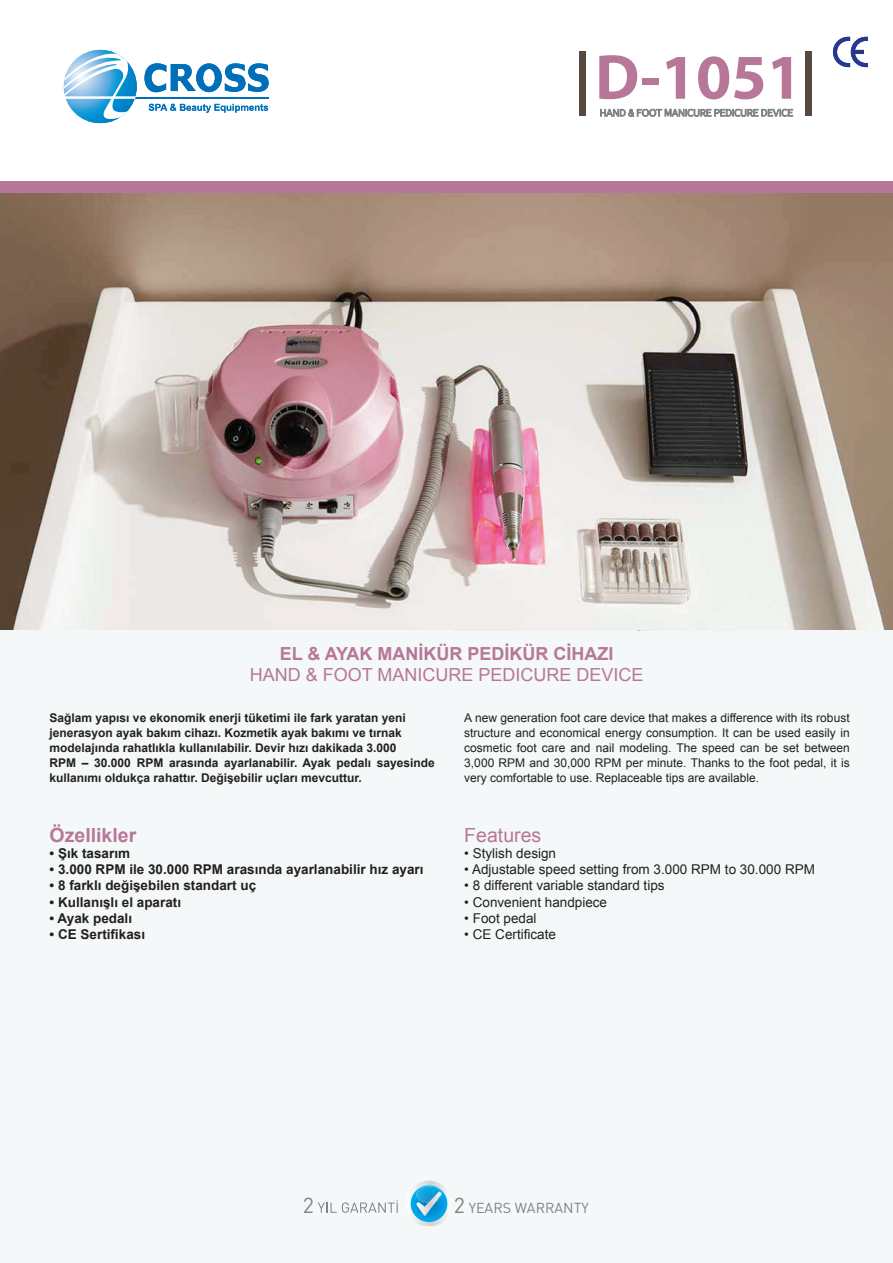
<style>
.page{position:relative;width:893px;height:1263px;background:#fff}
.page>*{position:absolute;margin:0;border:0;box-sizing:border-box;transform-origin:0 0}
.t1{font:21.45px "DIN Pro";color:#808285}
.t2{font:700 19.5px "Arial";color:#b77798}
.t3{font:19.5px "Arial";color:#b77798}
.t4{font:18px "Arial";color:#b77798}
.t5{font:700 18px "Arial";color:#b77798}
.t6{font:14.25px "DIN Pro";color:#808285}
.t7{font:700 13.5px "Arial";color:#231f20}
.t8{font:13.5px "Arial";color:#231f20}
.t9{font:12px/15px "Arial";color:#231f20;text-align:justify}
.t10{font:700 12px/15px "Arial";color:#231f20}
.s1{font-size:21.45px}
</style>
<div class="page">
<svg style="left:144px;top:63px;width:125px;height:30px"></svg>
<hr style="left:135px;top:97px;width:134px;height:1px;background:#006fba">
<svg style="left:64px;top:51px;width:72px;height:70px"></svg>
<svg style="left:149px;top:104px;width:119px;height:9px"></svg>
<svg style="left:833px;top:37px;width:35px;height:30px"></svg>
<div style="left:0;top:182px;width:893px;height:1081px;background:#f5f8f8"></div>
<img style="left:1px;top:193px;width:892px;height:436px">
<img style="left:0;top:193px;width:1px;height:436px">
<div style="left:0;top:182px;width:893px;height:11px;background:#b77798"></div>
<svg style="left:599px;top:55px;width:38px;height:44px"></svg>
<div style="left:642px;top:79px;width:17px;height:6px;background:#b77798"></div>
<svg style="left:666px;top:57px;width:19px;height:42px"></svg>
<svg style="left:698px;top:56px;width:65px;height:43px"></svg>
<svg style="left:772px;top:57px;width:19px;height:42px"></svg>
<div style="left:579px;top:51px;width:7px;height:65px;background:#594a41"></div>
<div style="left:805px;top:51px;width:7px;height:65px;background:#594a41"></div>
<svg style="left:600px;top:108px;width:193px;height:9px"></svg>
<svg style="left:410px;top:1181px;width:38px;height:45px"></svg>
<svg style="left:318px;top:1200px;width:80px;height:13px"></svg>
<h3 class="t5" style="left:280px;top:641px;width:335px">EL &amp; AYAK MANİKÜR PEDİKÜR CİHAZI</h3>
<h3 class="t4" style="left:250px;top:663px;width:395px">HAND &amp; FOOT MANICURE PEDICURE DEVICE</h3>
<p class="t10" style="left:50px;top:710px;width:387px">Sağlam yapısı ve ekonomik enerji tüketimi ile fark yaratan yeni jenerasyon ayak bakım cihazı. Kozmetik ayak bakımı ve tırnak modelajında rahatlıkla kullanılabilir. Devir hızı dakikada 3.000<br>RPM – 30.000 RPM arasında ayarlanabilir. Ayak pedalı sayesinde kullanımı oldukça rahattır. Değişebilir uçları mevcuttur.</p>
<p class="t9" style="left:464px;top:710px;width:387px">A new generation foot care device that makes a difference with its robust structure and economical energy consumption. It can be used easily in cosmetic foot care and nail modeling. The speed can be set between 3,000 RPM and 30,000 RPM per minute. Thanks to the foot pedal, it is very comfortable to use. Replaceable tips are available.</p>
<h2 class="t2" style="left:50px;top:822px;width:88px">Özellikler</h2>
<p class="t7" style="left:50px;top:844px;width:82px">• Şık tasarım</p>
<p class="t7" style="left:50px;top:860px;width:375px">• 3.000 RPM ile 30.000 RPM arasında ayarlanabilir hız ayarı</p>
<p class="t7" style="left:50px;top:877px;width:208px">• 8 farklı değişebilen standart uç</p>
<p class="t7" style="left:50px;top:893px;width:133px">• Kullanışlı el aparatı</p>
<p class="t7" style="left:50px;top:909px;width:84px">• Ayak pedalı</p>
<p class="t7" style="left:50px;top:925px;width:97px">• CE Sertifikası</p>
<h2 class="t3" style="left:464px;top:822px;width:78px">Features</h2>
<p class="t8" style="left:464px;top:844px;width:93px">• Stylish design</p>
<p class="t8" style="left:464px;top:861px;width:352px">• Adjustable speed setting from 3.000 RPM to 30.000 RPM</p>
<p class="t8" style="left:464px;top:877px;width:202px">• 8 different variable standard tips</p>
<p class="t8" style="left:464px;top:893px;width:144px">• Convenient handpiece</p>
<p class="t8" style="left:464px;top:909px;width:74px">• Foot pedal</p>
<p class="t8" style="left:464px;top:925px;width:93px">• CE Certificate</p>
<h1 class="t1" style="left:303px;top:1190px;width:13px">2</h1>
<p class="t6" style="left:454px;top:1198px;width:136px"><span class="s1">2</span> YEARS WARRANTY</p>
</div>
